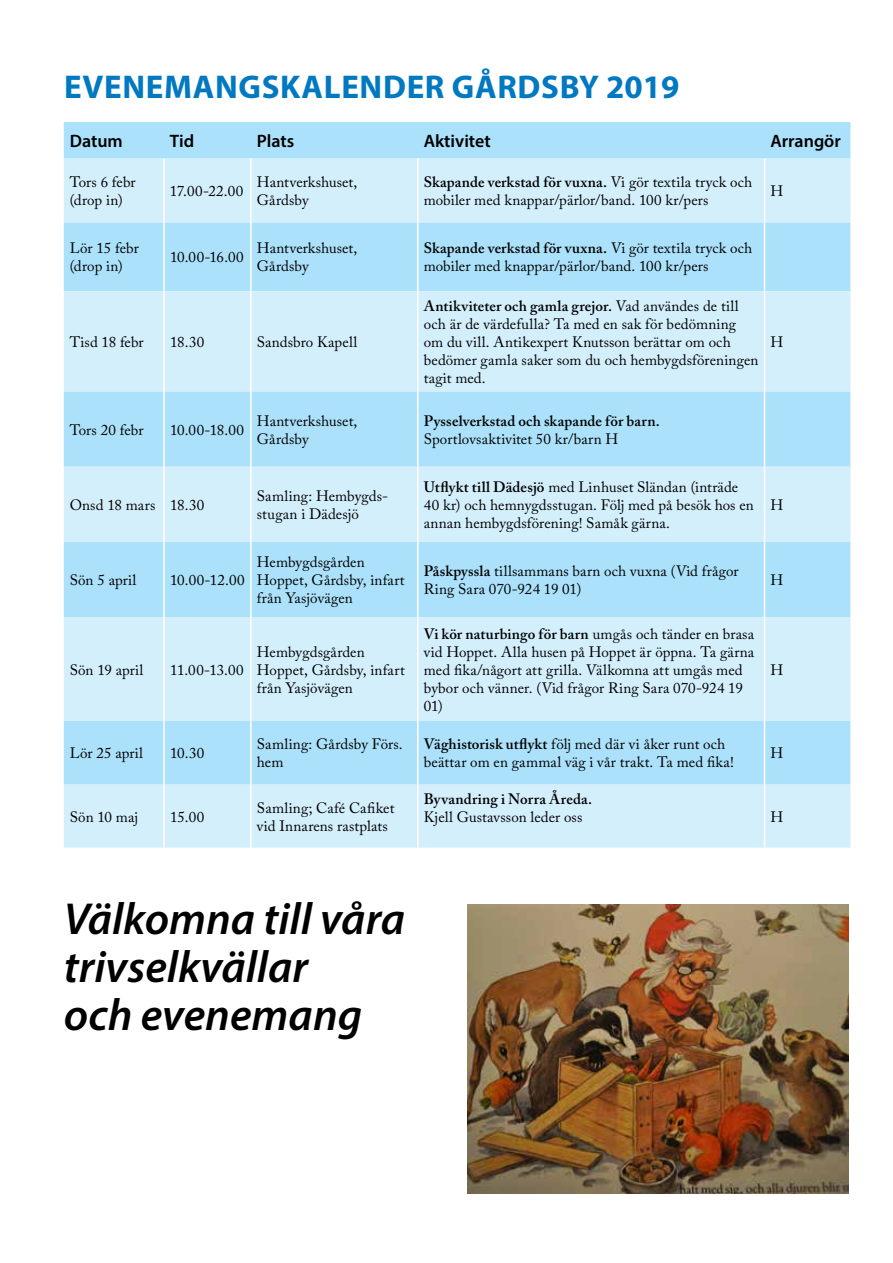
<style>
.page{position:relative;width:893px;height:1263px;background:#fff}
.page>*{position:absolute;margin:0;border:0;box-sizing:border-box;transform-origin:0 0}
.t1{font:italic 600 45px/48px "Myriad Pro";color:#000}
.t2{font:700 33px "Myriad Pro";letter-spacing:.02em;color:#0079c1}
.t3{font:600 18px "Myriad Pro";color:#000}
.t4{font:15px/18px "Adobe Caslon Pro";letter-spacing:.005em;color:#000}
.t5{font:600 15px "Adobe Caslon Pro";letter-spacing:.01em;color:#000}
.s1{font-weight:600}
</style>
<div class="page">
<div style="left:64px;top:122px;width:786px;height:37px;background:#abe1fa"></div>
<svg style="left:64px;top:159px;width:786px;height:689px;background:#c3e9fb"></svg>
<hr style="left:163px;top:159px;width:2px;height:63px;background:#fff">
<hr style="left:250px;top:159px;width:2px;height:63px;background:#fff">
<hr style="left:417px;top:159px;width:2px;height:63px;background:#fff">
<hr style="left:764px;top:159px;width:1px;height:63px;background:#fff">
<hr style="left:163px;top:222px;width:2px;height:69px;background:#fff">
<hr style="left:250px;top:222px;width:2px;height:69px;background:#fff">
<hr style="left:417px;top:222px;width:2px;height:69px;background:#fff">
<hr style="left:764px;top:222px;width:1px;height:69px;background:#fff">
<hr style="left:163px;top:291px;width:2px;height:100px;background:#fff">
<hr style="left:250px;top:291px;width:2px;height:100px;background:#fff">
<hr style="left:417px;top:291px;width:2px;height:100px;background:#fff">
<hr style="left:764px;top:291px;width:1px;height:100px;background:#fff">
<hr style="left:163px;top:391px;width:2px;height:76px;background:#fff">
<hr style="left:250px;top:391px;width:2px;height:76px;background:#fff">
<hr style="left:417px;top:391px;width:2px;height:76px;background:#fff">
<hr style="left:764px;top:391px;width:1px;height:76px;background:#fff">
<hr style="left:163px;top:467px;width:2px;height:75px;background:#fff">
<hr style="left:250px;top:467px;width:2px;height:75px;background:#fff">
<hr style="left:417px;top:467px;width:2px;height:75px;background:#fff">
<hr style="left:764px;top:467px;width:1px;height:75px;background:#fff">
<hr style="left:163px;top:542px;width:2px;height:75px;background:#fff">
<hr style="left:250px;top:542px;width:2px;height:75px;background:#fff">
<hr style="left:417px;top:542px;width:2px;height:75px;background:#fff">
<hr style="left:764px;top:542px;width:1px;height:75px;background:#fff">
<hr style="left:163px;top:617px;width:2px;height:104px;background:#fff">
<hr style="left:250px;top:617px;width:2px;height:104px;background:#fff">
<hr style="left:417px;top:617px;width:2px;height:104px;background:#fff">
<hr style="left:764px;top:617px;width:1px;height:104px;background:#fff">
<hr style="left:163px;top:721px;width:2px;height:63px;background:#fff">
<hr style="left:250px;top:721px;width:2px;height:63px;background:#fff">
<hr style="left:417px;top:721px;width:2px;height:63px;background:#fff">
<hr style="left:764px;top:721px;width:1px;height:63px;background:#fff">
<hr style="left:163px;top:784px;width:2px;height:64px;background:#fff">
<hr style="left:250px;top:784px;width:2px;height:64px;background:#fff">
<hr style="left:417px;top:784px;width:2px;height:64px;background:#fff">
<hr style="left:764px;top:784px;width:1px;height:64px;background:#fff">
<img style="left:468px;top:905px;width:381px;height:289px">
<h2 class="t2" style="left:64px;top:66px;width:617px">EVENEMANGSKALENDER GÅRDSBY 2019</h2>
<p class="t3" style="left:70px;top:130px;width:55px">Datum</p>
<p class="t3" style="left:170px;top:130px;width:26px">Tid</p>
<p class="t3" style="left:257px;top:130px;width:39px">Plats</p>
<p class="t3" style="left:424px;top:130px;width:69px">Aktivitet</p>
<p class="t3" style="left:770px;top:130px;width:72px">Arrangör</p>
<p class="t4" style="left:70px;top:173px;width:67px">Tors 6 febr (drop in)</p>
<p class="t4" style="left:170px;top:182px;width:75px">17.00-22.00</p>
<p class="t4" style="left:257px;top:173px;width:102px">Hantverkshuset,<br>Gårdsby</p>
<p class="t4" style="left:424px;top:173px;width:330px"><span class="s1">Skapande verkstad för vuxna.</span> Vi gör textila tryck och mobiler med knappar/pärlor/band. 100 kr/pers</p>
<p class="t4" style="left:770px;top:182px;width:14px">H</p>
<p class="t4" style="left:70px;top:239px;width:71px">Lör 15 febr (drop in)</p>
<p class="t4" style="left:170px;top:248px;width:75px">10.00-16.00</p>
<p class="t4" style="left:257px;top:239px;width:102px">Hantverkshuset,<br>Gårdsby</p>
<p class="t4" style="left:424px;top:239px;width:330px"><span class="s1">Skapande verkstad för vuxna.</span> Vi gör textila tryck och mobiler med knappar/pärlor/band. 100 kr/pers</p>
<p class="t4" style="left:70px;top:333px;width:75px">Tisd 18 febr</p>
<p class="t4" style="left:170px;top:333px;width:36px">18.30</p>
<p class="t4" style="left:257px;top:333px;width:102px">Sandsbro Kapell</p>
<p class="t4" style="left:424px;top:297px;width:336px"><span class="s1">Antikviteter och gamla grejor.</span> Vad användes de till och är de värdefulla? Ta med en sak för bedömning om du vill. Antikexpert Knutsson berättar om och bedömer gamla saker som du och hembygdsföreningen tagit med.</p>
<p class="t4" style="left:70px;top:420px;width:75px">Tors 20 febr</p>
<p class="t4" style="left:170px;top:420px;width:75px">10.00-18.00</p>
<p class="t4" style="left:257px;top:411px;width:102px">Hantverkshuset,<br>Gårdsby</p>
<p class="t5" style="left:424px;top:412px;width:237px">Pysselverkstad och skapande för barn.</p>
<p class="t4" style="left:424px;top:429px;width:196px">Sportlovsaktivitet 50 kr/barn H</p>
<p class="t4" style="left:771px;top:333px;width:14px">H</p>
<p class="t4" style="left:70px;top:496px;width:136px">Onsd 18 mars 18.30</p>
<p class="t4" style="left:257px;top:487px;width:133px">Samling: Hembygds&shy;stugan i Dädesjö</p>
<p class="t4" style="left:424px;top:478px;width:332px"><span class="s1">Utflykt till Dädesjö</span> med Linhuset Sländan (inträde<br>40 kr) och hemnygdsstugan. Följ med på besök hos en annan hembygdsförening! Samåk gärna.</p>
<p class="t4" style="left:771px;top:496px;width:14px">H</p>
<p class="t4" style="left:70px;top:571px;width:68px">Sön 5 april</p>
<p class="t4" style="left:170px;top:571px;width:76px">10.00-12.00</p>
<p class="t4" style="left:70px;top:660px;width:75px">Sön 19 april</p>
<p class="t4" style="left:170px;top:660px;width:75px">11.00-13.00</p>
<p class="t4" style="left:257px;top:553px;width:149px">Hembygdsgården<br>Hoppet, Gårdsby, infart från Yasjövägen</p>
<p class="t4" style="left:424px;top:562px;width:316px"><span class="s1">Påskpyssla</span> tillsammans barn och vuxna (Vid frågor<br>Ring Sara 070-924 19 01)</p>
<p class="t4" style="left:771px;top:571px;width:14px">H</p>
<p class="t4" style="left:257px;top:642px;width:149px">Hembygdsgården<br>Hoppet, Gårdsby, infart från Yasjövägen</p>
<p class="t4" style="left:424px;top:624px;width:332px"><span class="s1">Vi kör naturbingo för barn</span> umgås och tänder en brasa vid Hoppet. Alla husen på Hoppet är öppna. Ta gärna med fika/någort att grilla. Välkomna att umgås med bybor och vänner. (Vid frågor Ring Sara 070-924 19<br>01)</p>
<p class="t4" style="left:771px;top:660px;width:14px">H</p>
<p class="t4" style="left:70px;top:744px;width:75px">Lör 25 april</p>
<p class="t4" style="left:170px;top:744px;width:36px">10.30</p>
<p class="t4" style="left:257px;top:735px;width:147px">Samling: Gårdsby Förs. hem</p>
<p class="t4" style="left:424px;top:735px;width:312px"><span class="s1">Väghistorisk utflykt</span> följ med där vi åker runt och beättar om en gammal väg i vår trakt. Ta med fika!</p>
<p class="t4" style="left:771px;top:744px;width:14px">H</p>
<p class="t4" style="left:70px;top:807px;width:70px">Sön 10 maj</p>
<p class="t4" style="left:170px;top:807px;width:36px">15.00</p>
<p class="t4" style="left:257px;top:798px;width:139px">Samling; Café Cafiket vid Innarens rastplats</p>
<p class="t5" style="left:424px;top:790px;width:170px">Byvandring i Norra Åreda.</p>
<p class="t4" style="left:424px;top:807px;width:160px">Kjell Gustavsson leder oss</p>
<p class="t4" style="left:771px;top:807px;width:14px">H</p>
<h1 class="t1" style="left:64px;top:894px;width:343px">Välkomna till våra trivselkvällar<br>och evenemang</h1>
</div>
